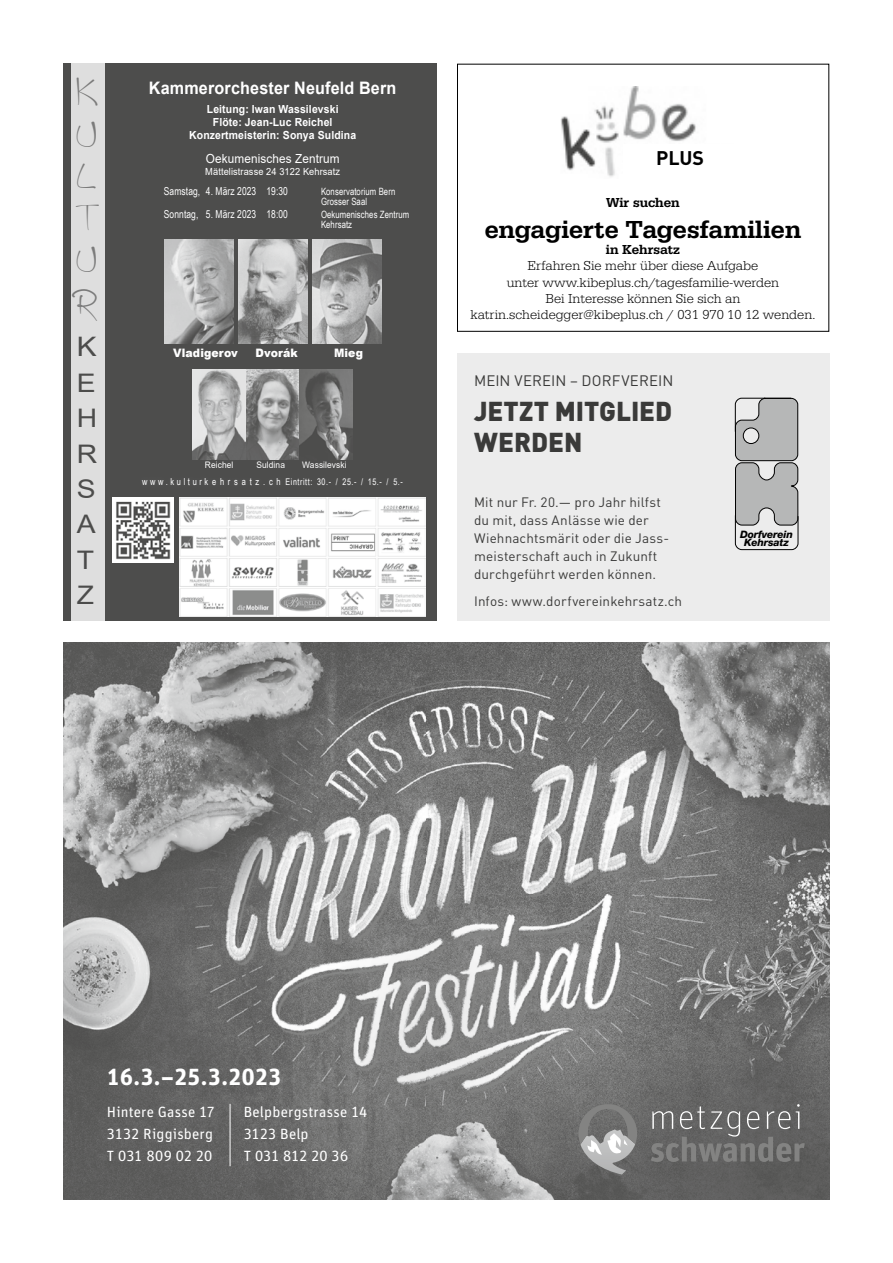
<style>
.page{position:relative;width:893px;height:1263px;background:#fff}
.page>*{position:absolute;margin:0;border:0;box-sizing:border-box;transform-origin:0 0}
.t1{font:39.3px "A Hand Made Font";color:#868686;scale:1.11 1}
.t2{font:36px/41.8px "A Hand Made Font";color:#868686;scale:1.11 1}
.t3{font:900 27px/31.5px "DIN";color:#3a3a39}
.t4{font:26.85px "Arial";color:#4d4d4c;scale:1.11 1}
.t5{font:500 25.5px "Serifa";color:#000}
.t6{font:25.5px/35.4px "Arial";color:#4d4d4c;scale:1.11 1}
.t7{font:700 23.4px "Unit Pro";letter-spacing:.02em;color:#fff}
.t8{font:700 19.5px "DIN";color:#000}
.t9{font:700 17.25px "Arial";letter-spacing:.01em;color:#fff;scale:.94 1}
.t10{font:15px "DIN";letter-spacing:.005em;color:#3a3a39}
.t11{font:14.85px/22.2px "Unit Pro";letter-spacing:.01em;color:#fff}
.t12{font:13.5px/18px "DIN";letter-spacing:.01em;color:#3a3a39}
.t13{font:300 13.5px/16.2px "Serifa";color:#000;text-align:center}
.t14{font:500 13.5px "Serifa";color:#000}
.t15{font:12.6px "Arial";letter-spacing:.01em;color:#fff;scale:.94 1}
.t16{font:900 11.7px "Arial";letter-spacing:.01em;color:#fff;scale:.94 1}
.t17{font:700 11.1px/13.4px "Arial";letter-spacing:.01em;color:#fff;text-align:center;scale:.94 1}
.t18{font:10.95px "Arial Narrow";letter-spacing:.01em;color:#fff;scale:.94 1}
.t19{font:italic 800 10.2px/8.2px "Helvetica Neue";letter-spacing:-.015em;color:#000;text-align:center}
.t20{font:10.05px/9.8px "Arial Narrow";letter-spacing:.01em;color:#fff;scale:.94 1}
.t21{font:9.9px "Arial";letter-spacing:.01em;color:#fff;scale:.94 1}
.t22{font:9.15px "Arial Narrow";letter-spacing:.07em;color:#fff;scale:.94 1}
.t23{font:9px "Arial";letter-spacing:.01em;color:#fff;scale:.94 1}
.s1{font-size:9.75px}
</style>
<div class="page">
<img style="left:64px;top:642px;width:765px;height:557px">
<svg style="left:651px;top:1104px;width:154px;height:58px;background:#717170"></svg>
<svg style="left:578px;top:1104px;width:59px;height:70px;background:#8d8d8d"></svg>
<hr style="left:230px;top:1104px;width:1px;height:62px;background:#fff">
<div style="left:64px;top:64px;width:373px;height:557px;background:#4d4d4c"></div>
<img style="left:113px;top:497px;width:61px;height:66px">
<div style="left:72px;top:64px;width:33px;height:557px;background:#dedede"></div>
<img style="left:180px;top:497px;width:246px;height:120px">
<img style="left:164px;top:240px;width:69px;height:104px">
<img style="left:238px;top:240px;width:69px;height:103px">
<img style="left:312px;top:240px;width:69px;height:103px">
<img style="left:193px;top:370px;width:159px;height:90px">
<div style="left:457px;top:353px;width:372px;height:268px;background:#ececec"></div>
<svg style="left:735px;top:397px;width:64px;height:153px"></svg>
<img style="left:561px;top:86px;width:135px;height:91px">
<div style="left:457px;top:64px;width:372px;height:268px;border:1px solid #000"></div>
<div style="left:623px;top:144px;width:114px;height:30px;background:#fff"></div>
<h1 class="t1" style="left:77px;top:77px;width:21px">K</h1>
<h2 class="t2" style="left:77px;top:117px;width:31px">U<br>L<br>T<br>U<br>R</h2>
<h3 class="t4" style="left:77px;top:328px;width:19px">K</h3>
<h3 class="t6" style="left:77px;top:365px;width:20px">E<br>H<br>R<br>S<br>A<br>T<br>Z</h3>
<p class="t9" style="left:149px;top:76px;width:265px">Kammerorchester Neufeld Bern</p>
<p class="t17" style="left:189px;top:102px;width:179px">Leitung: Iwan Wassilevski<br>Flöte: Jean-Luc Reichel<br>Konzertmeisterin: Sonya Suldina</p>
<p class="t15" style="left:206px;top:150px;width:144px">Oekumenisches Zentrum</p>
<p class="t21" style="left:205px;top:164px;width:145px">Mättelistrasse 24 3122 Kehrsatz</p>
<p class="t18" style="left:164px;top:183px;width:133px">Samstag, 4. März 2023 19:30</p>
<p class="t20" style="left:321px;top:186px;width:81px">Konservatorium Bern<br>Grosser Saal</p>
<p class="t18" style="left:164px;top:206px;width:133px">Sonntag, 5. März 2023 18:00</p>
<p class="t20" style="left:321px;top:209px;width:95px">Oekumenisches Zentrum<br>Kehrsatz</p>
<p class="t16" style="left:173px;top:345px;width:70px">Vladigerov</p>
<p class="t16" style="left:256px;top:344px;width:46px">Dvorák</p>
<p class="t16" style="left:334px;top:344px;width:32px">Mieg</p>
<p class="t23" style="left:205px;top:459px;width:32px">Reichel</p>
<p class="t23" style="left:256px;top:459px;width:32px">Suldina</p>
<p class="t23" style="left:302px;top:459px;width:49px">Wassilevski</p>
<p class="t22" style="left:142px;top:475px;width:279px"><span class="s1">www.kulturk e h r s a t z . c h</span> Eintritt: 30.- / 25.- / 15.- / 5.-</p>
<h3 class="t8" style="left:656px;top:145px;width:49px">PLUS</h3>
<p class="t14" style="left:606px;top:195px;width:75px">Wir suchen</p>
<h3 class="t5" style="left:485px;top:214px;width:318px">engagierte Tagesfamilien</h3>
<p class="t14" style="left:606px;top:242px;width:76px">in Kehrsatz</p>
<p class="t13" style="left:471px;top:258px;width:346px">Erfahren Sie mehr über diese Aufgabe<br>unter www.kibeplus.ch/tagesfamilie-werden<br>Bei Interesse können Sie sich an katrin.scheidegger@kibeplus.ch / 031 970 10 12 wenden.</p>
<p class="t10" style="left:474px;top:371px;width:201px">MEIN VEREIN – DORFVEREIN</p>
<h3 class="t3" style="left:474px;top:394px;width:200px">JETZT MITGLIED<br>WERDEN</h3>
<p class="t12" style="left:474px;top:493px;width:196px">Mit nur Fr. 20.— pro Jahr hilfst du mit, dass Anlässe wie der<br>Wiehnachtsmärit oder die Jass&shy;meisterschaft auch in Zukunft durchgeführt werden können.</p>
<p class="t12" style="left:474px;top:592px;width:209px">Infos: www.dorfvereinkehrsatz.ch</p>
<p class="t19" style="left:740px;top:530px;width:54px">Dorfverein<br>Kehrsatz</p>
<h3 class="t7" style="left:107px;top:1059px;width:176px">16.3.–25.3.2023</h3>
<p class="t11" style="left:107px;top:1100px;width:110px">Hintere Gasse 17<br>3132 Riggisberg<br>T 031 809 02 20</p>
<p class="t11" style="left:244px;top:1100px;width:125px">Belpbergstrasse 14<br>3123 Belp<br>T 031 812 20 36</p>
</div>
